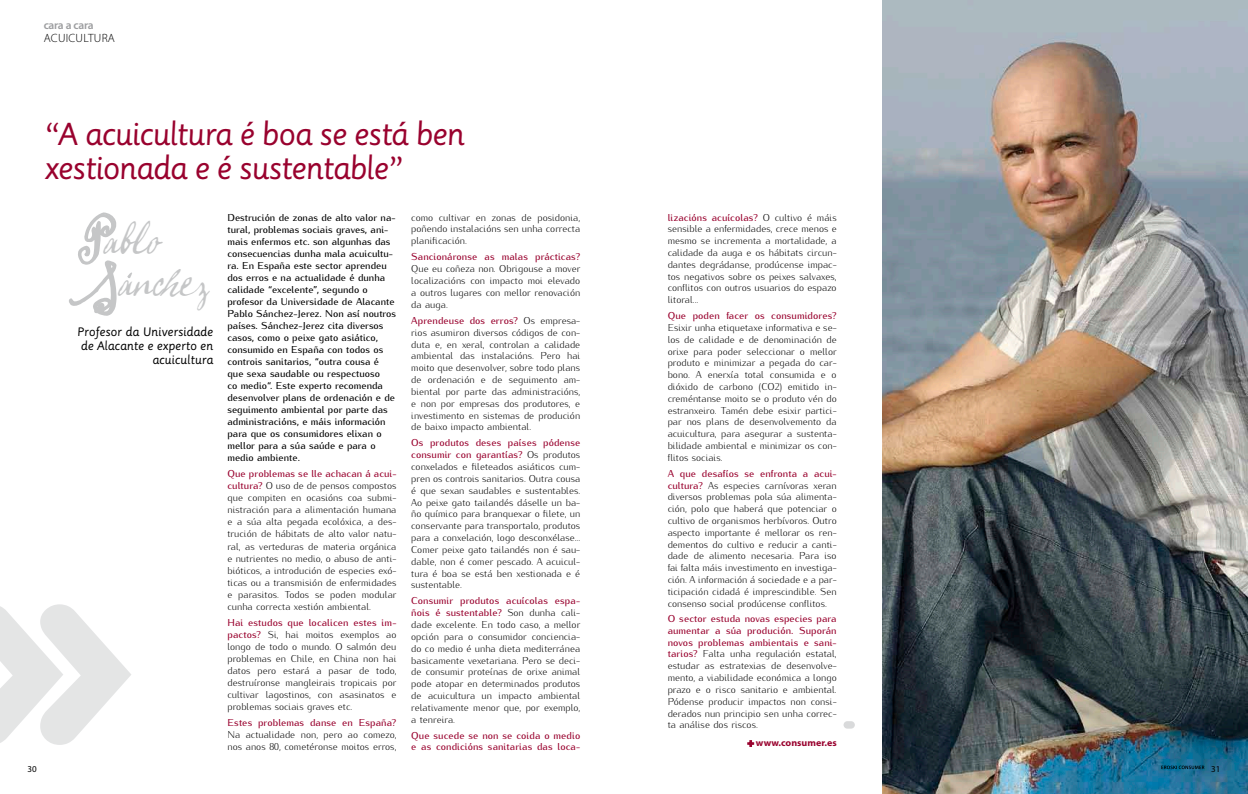
<style>
.page{position:relative;width:1248px;height:794px;background:#fff}
.page>*{position:absolute;margin:0;border:0;box-sizing:border-box;transform-origin:0 0}
.t1{font:41px/41.6px "Warhol";letter-spacing:.01em;color:#c5c6c7}
.t2{font:31px/34px "Sassoon Primary";letter-spacing:-.04em;color:#99022e}
.t3{font:12px/14px "Sassoon Primary";letter-spacing:-.01em;color:#000;text-align:right}
.t4{font:300 12px "Myriad Pro";letter-spacing:.02em;color:#000}
.t5{font:600 11.5px "Myriad Pro";letter-spacing:-.02em;color:#9c9d9f}
.t6{font:300 10px/11.8px "Kurier";color:#000;text-align:justify}
.t7{font:500 10px/12px "Kurier";color:#000}
.t8{font:500 10px/11.6px "Kurier";letter-spacing:.005em;color:#99022e}
.t9{font:700 9.6px "Myriad Pro";color:#99022e;scale:1.04 1}
.t10{font:9px "Myriad Pro";color:#000}
.s1{font-weight:500;color:#99022e}
.s2{font-size:45px}
</style>
<div class="page">
<svg style="left:0;top:604px;width:131px;height:141px"></svg>
<img style="left:882px;top:0;width:365px;height:794px">
<svg style="left:1161px;top:765px;width:43px;height:4px"></svg>
<div style="left:843px;top:721px;width:11px;height:7px;background:#d9dadb;border-radius:4px"></div>
<svg style="left:747px;top:740px;width:7px;height:7px"></svg>
<svg style="left:69px;top:212px;width:48px;height:104px"></svg>
<svg style="left:127px;top:272px;width:5px;height:6px"></svg>
<p class="t5" style="left:44px;top:19px;width:51px">cara a cara</p>
<p class="t4" style="left:44px;top:31px;width:73px">ACUICULTURA</p>
<h2 class="t2" style="left:44px;top:117px;width:422px">“A acuicultura é boa se está ben xestionada e é sustentable”</h2>
<p class="t7" style="left:227px;top:210px;width:170px">Destrución de zonas de alto valor na&shy;tural, problemas sociais graves, ani&shy;mais enfermos etc. son algunhas das consecuencias dunha mala acuicultu&shy;ra. En España este sector aprendeu dos erros e na actualidade é dunha calidade “excelente”, segundo o profesor da Universidade de Alacante Pablo Sánchez-Jerez. Non así noutros países. Sánchez-Jerez cita diversos casos, como o peixe gato asiático, consumido en España con todos os controis sanitarios, “outra cousa é que sexa saudable ou respectuoso<br>co medio“. Este experto recomenda desenvolver plans de ordenación e de seguimento ambiental por parte das administracións, e máis información para que os consumidores elixan o mellor para a súa saúde e para o medio ambiente.</p>
<p class="t6" style="left:227px;top:467px;width:170px"><span class="s1">Que problemas se lle achacan á acui&shy;cultura?</span> O uso de de pensos compostos que compiten en ocasións coa submi&shy;nistración para a alimentación humana e a súa alta pegada ecolóxica, a des&shy;trución de hábitats de alto valor natu&shy;ral, as verteduras de materia orgánica e nutrientes no medio, o abuso de anti&shy;bióticos, a introdución de especies exó&shy;ticas ou a transmisión de enfermidades e parasitos. Todos se poden modular cunha correcta xestión ambiental.</p>
<p class="t6" style="left:227px;top:615px;width:170px"><span class="s1">Hai estudos que localicen estes im&shy;pactos?</span> Si, hai moitos exemplos ao longo de todo o mundo. O salmón deu problemas en Chile, en China non hai datos pero estará a pasar de todo, destruíronse mangleirais tropicais por cultivar lagostinos, con asasinatos e problemas sociais graves etc.</p>
<p class="t8" style="left:227px;top:716px;width:170px">Estes problemas danse en España?</p>
<p class="t6" style="left:227px;top:728px;width:170px">Na actualidade non, pero ao comezo, nos anos 80, cometéronse moitos erros,</p>
<h1 class="t1" style="left:119px;top:219px;width:92px;text-indent:-43px"><span class="s2">P</span>ablo anchez</h1>
<p class="t3" style="left:77px;top:324px;width:138px">Profesor da Universidade de Alacante e experto en acuicultura</p>
<p class="t6" style="left:411px;top:210px;width:170px">como cultivar en zonas de posidonia, poñendo instalacións sen unha correcta planificación.</p>
<p class="t8" style="left:411px;top:250px;width:170px">Sancionáronse as malas prácticas?</p>
<p class="t6" style="left:411px;top:262px;width:170px">Que eu coñeza non. Obrigouse a mover localizacións con impacto moi elevado a outros lugares con mellor renovación da auga.</p>
<p class="t6" style="left:411px;top:313px;width:170px"><span class="s1">Aprendeuse dos erros?</span> Os empresa&shy;rios asumiron diversos códigos de con&shy;duta e, en xeral, controlan a calidade ambiental das instalacións. Pero hai moito que desenvolver, sobre todo plans de ordenación e de seguimento am&shy;biental por parte das administracións, e non por empresas dos produtores, e investimento en sistemas de produción de baixo impacto ambiental.</p>
<p class="t6" style="left:411px;top:436px;width:170px"><span class="s1">Os produtos deses países pódense consumir con garantías?</span> Os produtos conxelados e fileteados asiáticos cum&shy;pren os controis sanitarios. Outra cousa é que sexan saudables e sustentables.<br>Ao peixe gato tailandés dáselle un ba&shy;ño químico para branquexar o filete, un conservante para transportalo, produtos para a conxelación, logo desconxélase...<br>Comer peixe gato tailandés non é sau&shy;dable, non é comer pescado. A acuicul&shy;tura é boa se está ben xestionada e é sustentable.</p>
<p class="t6" style="left:411px;top:594px;width:170px"><span class="s1">Consumir produtos acuícolas espa&shy;ñois é sustentable?</span> Son dunha cali&shy;dade excelente. En todo caso, a mellor opción para o consumidor conciencia&shy;do co medio é unha dieta mediterránea basicamente vexetariana. Pero se deci&shy;de consumir proteínas de orixe animal pode atopar en determinados produtos de acuicultura un impacto ambiental relativamente menor que, por exemplo, a tenreira.</p>
<p class="t8" style="left:411px;top:728px;width:170px">Que sucede se non se coida o medio e as condicións sanitarias das loca-</p>
<p class="t6" style="left:667px;top:210px;width:170px"><span class="s1">lizacións acuícolas?</span> O cultivo é máis sensible a enfermidades, crece menos e mesmo se incrementa a mortalidade, a calidade da auga e os hábitats circun&shy;dantes degrádanse, prodúcense impac&shy;tos negativos sobre os peixes salvaxes, conflitos con outros usuarios do espazo litoral...</p>
<p class="t8" style="left:667px;top:309px;width:170px">Que poden facer os consumidores?</p>
<p class="t6" style="left:667px;top:321px;width:170px">Esixir unha etiquetaxe informativa e se&shy;los de calidade e de denominación de orixe para poder seleccionar o mellor produto e minimizar a pegada do car&shy;bono. A enerxía total consumida e o dióxido de carbono (CO2) emitido in&shy;creméntanse moito se o produto vén do estranxeiro. Tamén debe esixir partici&shy;par nos plans de desenvolvemento da acuicultura, para asegurar a sustenta&shy;bilidade ambiental e minimizar os con&shy;flitos sociais.</p>
<p class="t6" style="left:667px;top:466px;width:170px"><span class="s1">A que desafíos se enfronta a acui&shy;cultura?</span> As especies carnívoras xeran diversos problemas pola súa alimenta&shy;ción, polo que haberá que potenciar o cultivo de organismos herbívoros. Outro aspecto importante é mellorar os ren&shy;dementos do cultivo e reducir a canti&shy;dade de alimento necesaria. Para iso fai falta máis investimento en investiga&shy;ción. A información á sociedade e a par&shy;ticipación cidadá é imprescindible. Sen consenso social prodúcense conflitos.</p>
<p class="t6" style="left:667px;top:612px;width:170px"><span class="s1">O sector estuda novas especies para aumentar a súa produción. Suporán novos problemas ambientais e sani&shy;tarios?</span> Falta unha regulación estatal, estudar as estratexias de desenvolve&shy;mento, a viabilidade económica a longo prazo e o risco sanitario e ambiental.<br>Pódense producir impactos non consi&shy;derados nun principio sen unha correc&shy;ta análise dos riscos.</p>
<p class="t9" style="left:756px;top:737px;width:79px">www.consumer.es</p>
<p class="t10" style="left:28px;top:763px;width:11px">30</p>
<p class="t10" style="left:1210px;top:763px;width:11px">31</p>
</div>
